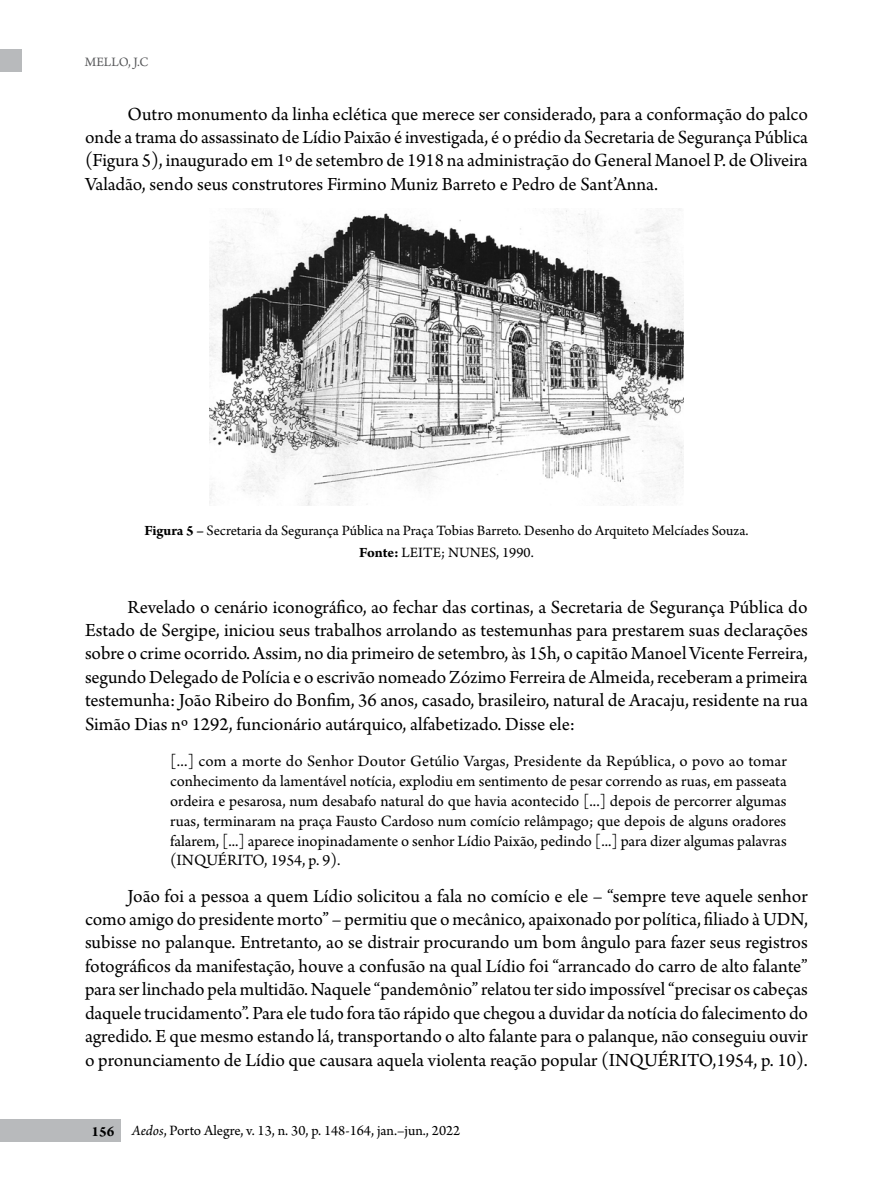
<style>
.page{position:relative;width:893px;height:1191px;background:#fff}
.page>*{position:absolute;margin:0;border:0;box-sizing:border-box;transform-origin:0 0}
.t1{font:19.5px/23.4px "Arno Pro";color:#000;text-align:justify}
.t2{font:16.5px/19.8px "Arno Pro";color:#000;text-align:justify}
.t3{font:15px/22.2px "Arno Pro";color:#000;text-align:center}
.t4{font:13.5px "Arno Pro";color:#58595b}
.s1{font-weight:700}
.s2{font-style:italic}
</style>
<div class="page">
<div style="left:0;top:1119px;width:121px;height:23px;background:#b8babc"></div>
<div style="left:0;top:49px;width:22px;height:23px;background:#b8babc"></div>
<img style="left:210px;top:208px;width:473px;height:297px">
<p class="t4" style="left:85px;top:54px;width:65px">MELLO, J.C</p>
<p class="t1" style="left:85px;top:103px;width:724px;text-indent:43px">Outro monumento da linha eclética que merece ser considerado, para a conformação do palco onde a trama do assassinato de Lídio Paixão é investigada, é o prédio da Secretaria de Segurança Pública (Figura 5), inaugurado em 1º de setembro de 1918 na administração do General Manoel P. de Oliveira Valadão, sendo seus construtores Firmino Muniz Barreto e Pedro de Sant’Anna.</p>
<p class="t3" style="left:144px;top:520px;width:606px"><span class="s1">Figura 5 –</span> Secretaria da Segurança Pública na Praça Tobias Barreto. Desenho do Arquiteto Melcíades Souza.<br><span class="s1">Fonte:</span> LEITE; NUNES, 1990.</p>
<p class="t1" style="left:85px;top:596px;width:724px;text-indent:43px">Revelado o cenário iconográfico, ao fechar das cortinas, a Secretaria de Segurança Pública do Estado de Sergipe, iniciou seus trabalhos arrolando as testemunhas para prestarem suas declarações sobre o crime ocorrido. Assim, no dia primeiro de setembro, às 15h, o capitão Manoel Vicente Ferreira, segundo Delegado de Polícia e o escrivão nomeado Zózimo Ferreira de Almeida, receberam a primeira testemunha: João Ribeiro do Bonfim, 36 anos, casado, brasileiro, natural de Aracaju, residente na rua Simão Dias nº 1292, funcionário autárquico, alfabetizado. Disse ele:</p>
<p class="t2" style="left:170px;top:752px;width:618px">[...] com a morte do Senhor Doutor Getúlio Vargas, Presidente da República, o povo ao tomar conhecimento da lamentável notícia, explodiu em sentimento de pesar correndo as ruas, em passeata ordeira e pesarosa, num desabafo natural do que havia acontecido [...] depois de percorrer algumas ruas, terminaram na praça Fausto Cardoso num comício relâmpago; que depois de alguns oradores falarem, [...] aparece inopinadamente o senhor Lídio Paixão, pedindo [...] para dizer algumas palavras (INQUÉRITO, 1954, p. 9).</p>
<p class="t1" style="left:85px;top:885px;width:725px;text-indent:43px">João foi a pessoa a quem Lídio solicitou a fala no comício e ele – “sempre teve aquele senhor como amigo do presidente morto” – permitiu que o mecânico, apaixonado por política, filiado à UDN, subisse no palanque. Entretanto, ao se distrair procurando um bom ângulo para fazer seus registros fotográficos da manifestação, houve a confusão na qual Lídio foi “arrancado do carro de alto falante” para ser linchado pela multidão. Naquele “pandemônio” relatou ter sido impossível “precisar os cabeças daquele trucidamento”. Para ele tudo fora tão rápido que chegou a duvidar da notícia do falecimento do agredido. E que mesmo estando lá, transportando o alto falante para o palanque, não conseguiu ouvir o pronunciamento de Lídio que causara aquela violenta reação popular (INQUÉRITO,1954, p. 10).</p>
<p class="t3" style="left:91px;top:1120px;width:370px"><span class="s1">156</span> <span class="s2">Aedos</span>, Porto Alegre, v. 13, n. 30, p. 148-164, jan.–jun., 2022</p>
</div>
